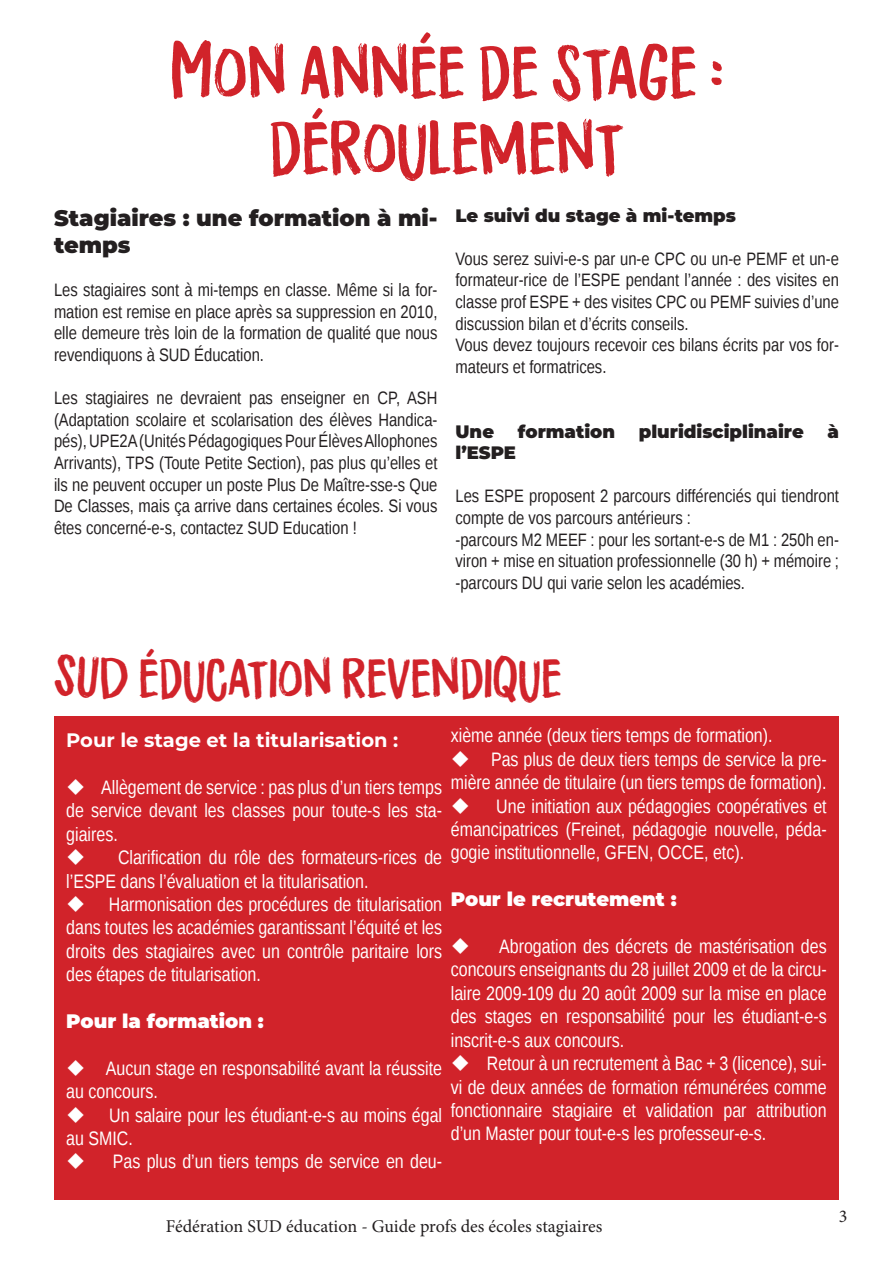
<style>
.page{position:relative;width:893px;height:1263px;background:#fff}
.page>*{position:absolute;margin:0;border:0;box-sizing:border-box;transform-origin:0 0}
.t1{font:63px "Flicker DEMO";color:#d1232a}
.t2{font:46.5px "Flicker DEMO";color:#d1232a}
.t3{font:900 22.5px/27px "Montserrat";color:#231f20}
.t4{font:19.5px/23.4px "Liberation Sans Narrow";color:#fff;text-align:justify}
.t5{font:900 19.5px "Montserrat";color:#fff}
.t6{font:700 19.5px "Montserrat";color:#fff}
.t7{font:18px/21.6px "Liberation Sans Narrow";color:#231f20;text-align:justify}
.t8{font:900 18px "Montserrat";color:#231f20}
.t9{font:18px "Minion Pro";color:#231f20}
</style>
<div class="page">
<div style="left:54px;top:716px;width:785px;height:483px;background:#d1232a"></div>
<p class="t1" style="left:170px;top:25px;width:554px">MON ANNÉE DE STAGE :</p>
<p class="t1" style="left:269px;top:101px;width:356px">DÉROULEMENT</p>
<p class="t3" style="left:54px;top:203px;width:385px">Stagiaires : une formation à mi&shy;temps</p>
<p class="t7" style="left:54px;top:280px;width:385px">Les stagiaires sont à mi-temps en classe. Même si la for&shy;mation est remise en place après sa suppression en 2010, elle demeure très loin de la formation de qualité que nous revendiquons à SUD Éducation.</p>
<p class="t7" style="left:54px;top:388px;width:385px">Les stagiaires ne devraient pas enseigner en CP, ASH (Adaptation scolaire et scolarisation des élèves Handica&shy;pés), UPE2A (Unités Pédagogiques Pour Élèves Allophones Arrivants), TPS (Toute Petite Section), pas plus qu’elles et ils ne peuvent occuper un poste Plus De Maître-sse-s Que De Classes, mais ça arrive dans certaines écoles. Si vous êtes concerné-e-s, contactez SUD Education !</p>
<p class="t8" style="left:455px;top:202px;width:282px">Le suivi du stage à mi-temps</p>
<p class="t7" style="left:455px;top:248px;width:385px">Vous serez suivi-e-s par un-e CPC ou un-e PEMF et un-e formateur-rice de l’ESPE pendant l’année : des visites en classe prof ESPE + des visites CPC ou PEMF suivies d’une discussion bilan et d’écrits conseils.</p>
<p class="t7" style="left:455px;top:335px;width:385px">Vous devez toujours recevoir ces bilans écrits par vos for&shy;mateurs et formatrices.</p>
<p class="t8" style="left:455px;top:418px;width:40px">Une</p>
<p class="t8" style="left:518px;top:418px;width:99px">formation</p>
<p class="t8" style="left:639px;top:418px;width:166px">pluridisciplinaire</p>
<p class="t8" style="left:827px;top:418px;width:13px">à</p>
<p class="t8" style="left:455px;top:439px;width:62px">l’ESPE</p>
<p class="t7" style="left:455px;top:486px;width:385px">Les ESPE proposent 2 parcours différenciés qui tiendront compte de vos parcours antérieurs :</p>
<p class="t7" style="left:455px;top:529px;width:385px">-parcours M2 MEEF : pour les sortant-e-s de M1 : 250h en&shy;viron + mise en situation professionnelle (30 h) + mémoire ;</p>
<p class="t7" style="left:455px;top:572px;width:291px">-parcours DU qui varie selon les académies.</p>
<p class="t2" style="left:54px;top:644px;width:509px">SUD ÉDUCATION REVENDIQUE</p>
<p class="t6" style="left:66px;top:726px;width:333px">Pour le stage et la titularisation :</p>
<p class="t4" style="left:66px;top:776px;width:377px">◆ Allègement de service : pas plus d’un tiers temps de service devant les classes pour toute-s les sta&shy;giaires.</p>
<p class="t4" style="left:66px;top:846px;width:377px">◆ Clarification du rôle des formateurs-rices de l’ESPE dans l’évaluation et la titularisation.</p>
<p class="t4" style="left:66px;top:893px;width:377px">◆ Harmonisation des procédures de titularisation dans toutes les académies garantissant l’équité et les droits des stagiaires avec un contrôle paritaire lors des étapes de titularisation.</p>
<p class="t5" style="left:66px;top:1006px;width:199px">Pour la formation :</p>
<p class="t4" style="left:66px;top:1057px;width:377px">◆ Aucun stage en responsabilité avant la réussite au concours.</p>
<p class="t4" style="left:66px;top:1104px;width:377px">◆ Un salaire pour les étudiant-e-s au moins égal au SMIC.</p>
<p class="t4" style="left:66px;top:1151px;width:377px">◆ Pas plus d’un tiers temps de service en deu-</p>
<p class="t4" style="left:451px;top:725px;width:323px">xième année (deux tiers temps de formation).</p>
<p class="t4" style="left:451px;top:748px;width:377px">◆ Pas plus de deux tiers temps de service la pre&shy;mière année de titulaire (un tiers temps de formation).</p>
<p class="t4" style="left:451px;top:795px;width:377px">◆ Une initiation aux pédagogies coopératives et émancipatrices (Freinet, pédagogie nouvelle, péda&shy;gogie institutionnelle, GFEN, OCCE, etc).</p>
<p class="t5" style="left:451px;top:885px;width:227px">Pour le recrutement :</p>
<p class="t4" style="left:451px;top:935px;width:377px">◆ Abrogation des décrets de mastérisation des concours enseignants du 28 juillet 2009 et de la circu&shy;laire 2009-109 du 20 août 2009 sur la mise en place des stages en responsabilité pour les étudiant-e-s inscrit-e-s aux concours.</p>
<p class="t4" style="left:451px;top:1052px;width:377px">◆ Retour à un recrutement à Bac + 3 (licence), sui&shy;vi de deux années de formation rémunérées comme fonctionnaire stagiaire et validation par attribution d’un Master pour tout-e-s les professeur-e-s.</p>
<p class="t9" style="left:166px;top:1214px;width:438px">Fédération SUD éducation - Guide profs des écoles stagiaires</p>
<p class="t9" style="left:839px;top:1204px;width:10px">3</p>
</div>
